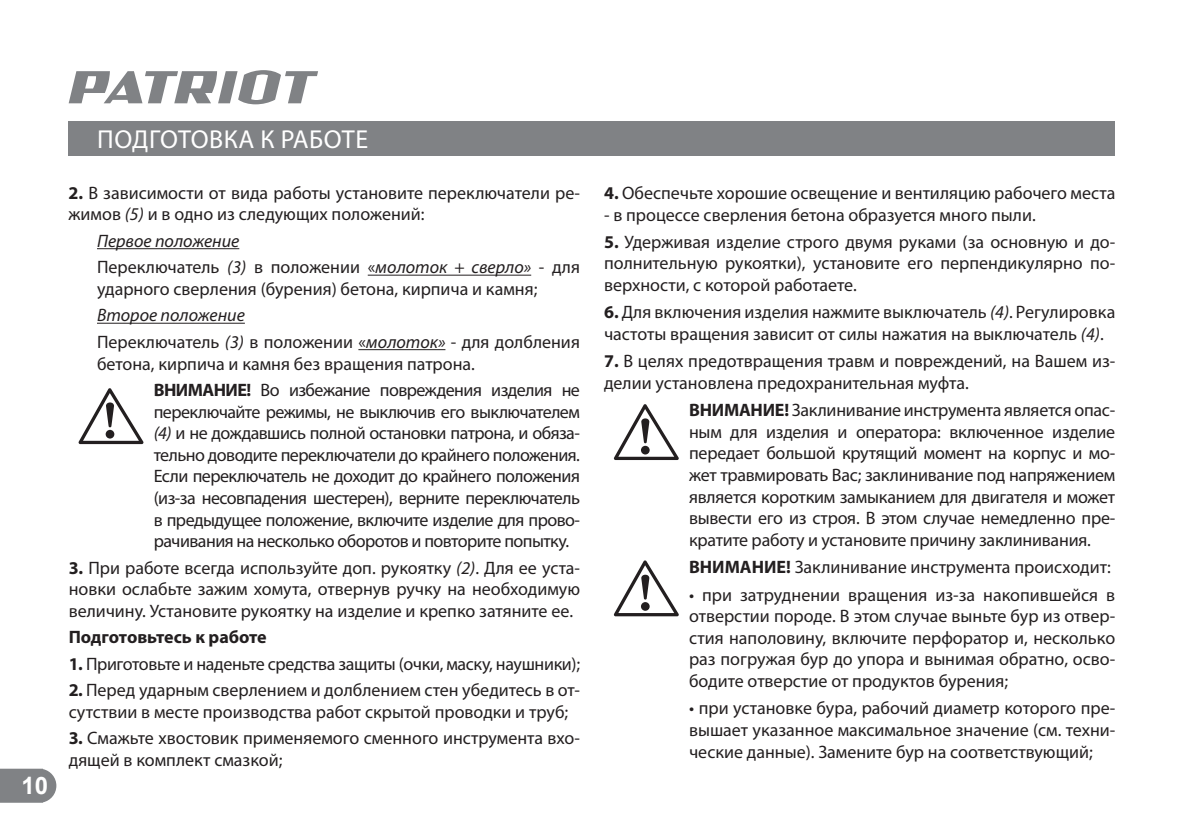
<style>
.page{position:relative;width:1184px;height:836px;background:#fff}
.page>*{position:absolute;margin:0;border:0;box-sizing:border-box;transform-origin:0 0}
.t1{font:26px "Myriad Pro";letter-spacing:.015em;color:#fff}
.t2{font:700 24px "Arial";color:#fff}
.t3{font:18px/21.6px "Myriad Pro";color:#231f20}
.t4{font:italic 18px/26.4px "Myriad Pro";color:#231f20}
.t5{font:18px "Myriad Pro";letter-spacing:-.02em;color:#231f20}
.t6{font:700 18px "Myriad Pro";letter-spacing:-.005em;color:#231f20}
.s1{font-weight:700}
.s2{font-style:italic}
.s3{font-style:normal}
</style>
<div class="page">
<svg style="left:0;top:768px;width:56px;height:34px;background:#898b8e"></svg>
<svg style="left:69px;top:70px;width:249px;height:34px"></svg>
<div style="left:69px;top:121px;width:1046px;height:34px;background:#808285"></div>
<hr style="left:97px;top:248px;width:142px;height:1px;background:#231f20">
<hr style="left:368px;top:274px;width:163px;height:1px;background:#231f20">
<hr style="left:97px;top:322px;width:148px;height:1px;background:#231f20">
<hr style="left:358px;top:349px;width:87px;height:1px;background:#231f20">
<svg style="left:78px;top:388px;width:66px;height:56px"></svg>
<svg style="left:613px;top:404px;width:66px;height:56px"></svg>
<svg style="left:613px;top:560px;width:66px;height:56px"></svg>
<h2 class="t2" style="left:21px;top:769px;width:28px">10</h2>
<h1 class="t1" style="left:97px;top:123px;width:272px">ПОДГОТОВКА К РАБОТЕ</h1>
<p class="t3" style="left:69px;top:182px;width:513px"><span class="s1">2.</span> В зависимости от вида работы установите переключатели ре&shy;жимов <span class="s2">(5)</span> и в одно из следующих положений:</p>
<p class="t4" style="left:97px;top:227px;width:484px">Первое положение<br><span class="s3">Переключатель</span> (3) <span class="s3">в положении «</span>молоток + сверло» <span class="s3">- для</span></p>
<p class="t3" style="left:97px;top:278px;width:442px">ударного сверления (бурения) бетона, кирпича и камня;</p>
<p class="t3" style="left:97px;top:302px;width:484px;line-height:26.4px"><span class="s2">Второе положение<br></span>Переключатель <span class="s2">(3)</span> в положении «<span class="s2">молоток»</span> - для долбления</p>
<p class="t3" style="left:154px;top:350px;width:428px;line-height:26.4px;text-indent:-57px">бетона, кирпича и камня без вращения патрона.<br><span class="s1">ВНИМАНИЕ!</span> Во избежание повреждения изделия не</p>
<p class="t3" style="left:154px;top:400px;width:428px;text-align:justify">переключайте режимы, не выключив его выключателем <span class="s2">(4)</span> и не дождавшись полной остановки патрона, и обяза&shy;тельно доводите переключатели до крайнего положения.<br>Если переключатель не доходит до крайнего положения (из-за несовпадения шестерен), верните переключатель в предыдущее положение, включите изделие для прово&shy;рачивания на несколько оборотов и повторите попытку.</p>
<p class="t3" style="left:69px;top:556px;width:513px;text-align:justify"><span class="s1">3.</span> При работе всегда используйте доп. рукоятку <span class="s2">(2)</span>. Для ее уста&shy;новки ослабьте зажим хомута, отвернув ручку на необходимую величину. Установите рукоятку на изделие и крепко затяните ее.</p>
<p class="t6" style="left:69px;top:627px;width:200px">Подготовьтесь к работе</p>
<p class="t5" style="left:69px;top:652px;width:513px"><span class="s1">1.</span> Приготовьте и наденьте средства защиты (очки, маску, наушники);</p>
<p class="t3" style="left:69px;top:679px;width:513px"><span class="s1">2.</span> Перед ударным сверлением и долблением стен убедитесь в от&shy;сутствии в месте производства работ скрытой проводки и труб;</p>
<p class="t3" style="left:69px;top:727px;width:513px"><span class="s1">3.</span> Смажьте хвостовик применяемого сменного инструмента вхо&shy;дящей в комплект смазкой;</p>
<p class="t3" style="left:604px;top:182px;width:513px"><span class="s1">4.</span> Обеспечьте хорошие освещение и вентиляцию рабочего места</p>
<p class="t3" style="left:604px;top:203px;width:433px">- в процессе сверления бетона образуется много пыли.</p>
<p class="t3" style="left:604px;top:230px;width:513px;text-align:justify"><span class="s1">5.</span> Удерживая изделие строго двумя руками (за основную и до&shy;полнительную рукоятки), установите его перпендикулярно по&shy;верхности, с которой работаете.</p>
<p class="t3" style="left:604px;top:301px;width:513px"><span class="s1">6.</span> Для включения изделия нажмите выключатель <span class="s2">(4)</span>. Регулировка частоты вращения зависит от силы нажатия на выключатель <span class="s2">(4)</span>.</p>
<p class="t3" style="left:604px;top:350px;width:513px"><span class="s1">7.</span> В целях предотвращения травм и повреждений, на Вашем из&shy;делии установлена предохранительная муфта.</p>
<p class="t3" style="left:689px;top:399px;width:428px;text-align:justify"><span class="s1">ВНИМАНИЕ!</span> Заклинивание инструмента является опас&shy;ным для изделия и оператора: включенное изделие передает большой крутящий момент на корпус и мо&shy;жет травмировать Вас; заклинивание под напряжением является коротким замыканием для двигателя и может вывести его из строя. В этом случае немедленно пре&shy;кратите работу и установите причину заклинивания.</p>
<p class="t3" style="left:689px;top:556px;width:423px"><span class="s1">ВНИМАНИЕ!</span> Заклинивание инструмента происходит:</p>
<p class="t3" style="left:689px;top:583px;width:428px;text-align:justify">• при затруднении вращения из-за накопившейся в отверстии породе. В этом случае выньте бур из отвер&shy;стия наполовину, включите перфоратор и, несколько раз погружая бур до упора и вынимая обратно, осво&shy;бодите отверстие от продуктов бурения;</p>
<p class="t3" style="left:689px;top:696px;width:428px;text-align:justify">• при установке бура, рабочий диаметр которого пре&shy;вышает указанное максимальное значение (см. техни&shy;ческие данные). Замените бур на соответствующий;</p>
</div>
